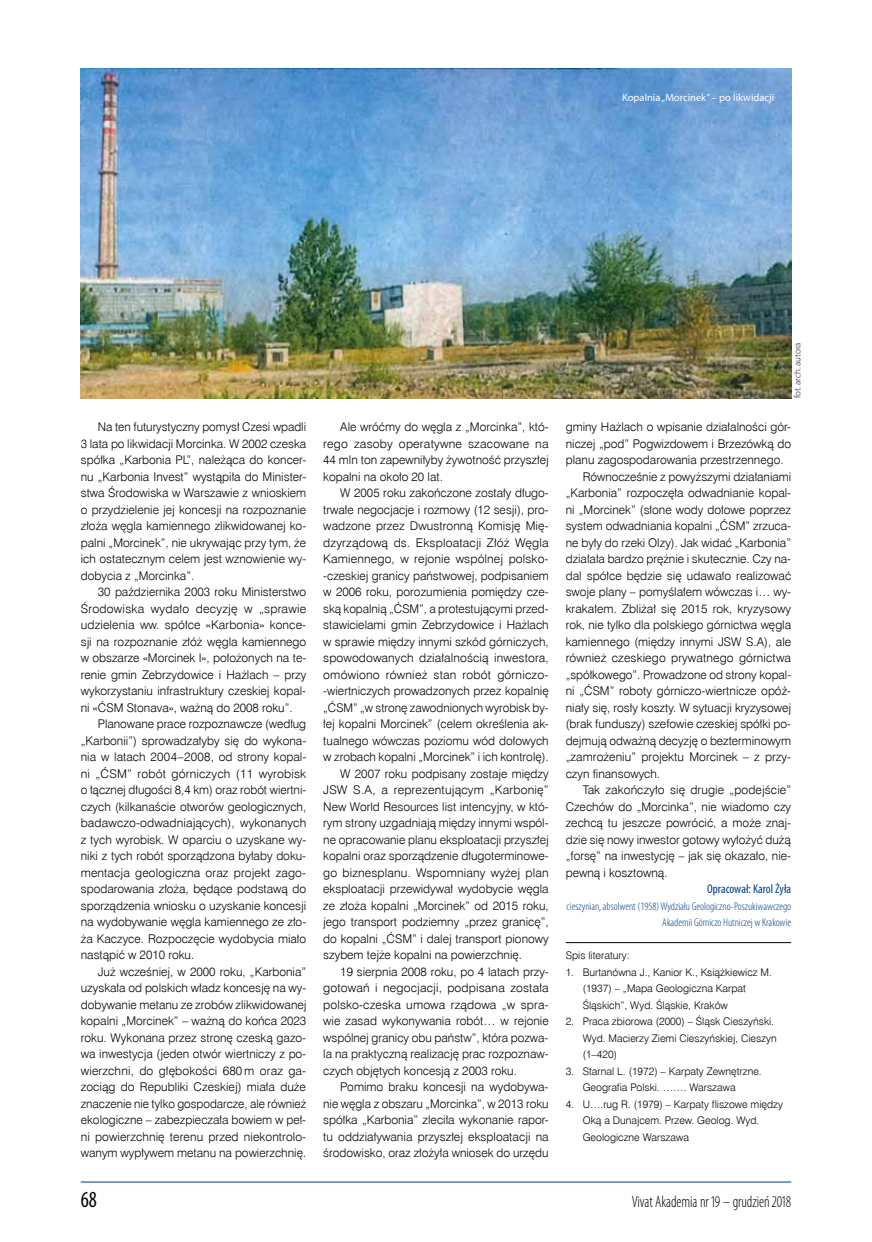
<style>
.page{position:relative;width:872px;height:1242px;background:#fff}
.page>*{position:absolute;margin:0;border:0;box-sizing:border-box;transform-origin:0 0}
.t1{font:condensed 23.1px "Myriad Pro";color:#000;scale:.91 1}
.t2{font:300 condensed 16.5px "Myriad Pro";color:#000;scale:.91 1}
.t3{font:condensed 12.75px "Myriad Pro";color:#024189}
.t4{font:12px/16.5px "Swis 721 Lt EU";color:#000;text-align:justify}
.t5{font:300 condensed 11.25px/16.5px "Myriad Pro";color:#024189;text-align:right}
.t6{font:10.5px/16.5px "Swis 721 Lt EU";color:#000}
.t7{font:10.5px "Myriad Pro";color:#fff}
.t8{font:300 9px "Myriad Pro";color:#000}
</style>
<div class="page">
<hr style="left:81px;top:1181px;width:710px;height:1px;background:#024189">
<hr style="left:566px;top:942px;width:225px;height:1px;background:#000">
<img style="left:81px;top:68px;width:710px;height:330px">
<p class="t7" style="left:622px;top:91px;width:153px">Kopalnia „Morcinek” – po likwidacji</p>
<p class="t4" style="left:81px;top:419px;width:227px;text-indent:17px">Na ten futurystyczny pomysł Czesi wpadli 3 lata po likwidacji Morcinka. W 2002 czeska spółka „Karbonia PL”, należąca do koncer&shy;nu „Karbonia Invest” wystąpiła do Minister&shy;stwa Środowiska w Warszawie z wnioskiem o przydzielenie jej koncesji na rozpoznanie złoża węgla kamiennego zlikwidowanej ko&shy;palni „Morcinek”, nie ukrywając przy tym, że ich ostatecznym celem jest wznowienie wy&shy;dobycia z „Morcinka”.</p>
<p class="t4" style="left:81px;top:584px;width:227px;text-indent:17px">30 października 2003 roku Ministerstwo Środowiska wydało decyzję w „sprawie udzielenia ww. spółce «Karbonia» konce&shy;sji na rozpoznanie złóż węgla kamiennego w obszarze «Morcinek I», położonych na te&shy;renie gmin Zebrzydowice i Hażlach – przy wykorzystaniu infrastruktury czeskiej kopal&shy;ni «ĆSM Stonava», ważną do 2008 roku”.</p>
<p class="t4" style="left:81px;top:716px;width:227px;text-indent:17px">Planowane prace rozpoznawcze (według „Karbonii”) sprowadzałyby się do wykona&shy;nia w latach 2004–2008, od strony kopal&shy;ni „ĆSM” robót górniczych (11 wyrobisk o łącznej długości 8,4 km) oraz robót wiertni&shy;czych (kilkanaście otworów geologicznych, badawczo-‑odwadniających), wykonanych z tych wyrobisk. W oparciu o uzyskane wy&shy;niki z tych robót sporządzona byłaby doku&shy;mentacja geologiczna oraz projekt zago&shy;spodarowania złoża, będące podstawą do sporządzenia wniosku o uzyskanie koncesji na wydobywanie węgla kamiennego ze zło&shy;ża Kaczyce. Rozpoczęcie wydobycia miało nastąpić w 2010 roku.</p>
<p class="t4" style="left:81px;top:963px;width:227px;text-indent:17px">Już wcześniej, w 2000 roku, „Karbonia” uzyskała od polskich władz koncesję na wy&shy;dobywanie metanu ze zrobów zlikwidowanej kopalni „Morcinek” – ważną do końca 2023 roku. Wykonana przez stronę czeską gazo&shy;wa inwestycja (jeden otwór wiertniczy z po&shy;wierzchni, do głębokości 680 m oraz ga&shy;zociąg do Republiki Czeskiej) miała duże znaczenie nie tylko gospodarcze, ale również ekologiczne – zabezpieczała bowiem w peł&shy;ni powierzchnię terenu przed niekontrolo&shy;wanym wypływem metanu na powierzchnię.</p>
<p class="t4" style="left:323px;top:419px;width:227px;text-indent:17px">Ale wróćmy do węgla z „Morcinka”, któ&shy;rego zasoby operatywne szacowane na 44 mln ton zapewniłyby żywotność przyszłej kopalni na około 20 lat.</p>
<p class="t4" style="left:340px;top:485px;width:209px">W 2005 roku zakończone zostały długo-</p>
<p class="t4" style="left:323px;top:501px;width:227px">trwałe negocjacje i rozmowy (12 sesji), pro-</p>
<p class="t4" style="left:323px;top:518px;width:227px">wadzone przez Dwustronną Komisję Mię-</p>
<p class="t4" style="left:323px;top:534px;width:227px">dzyrządową ds. Eksploatacji Złóż Węgla</p>
<p class="t4" style="left:323px;top:551px;width:227px">Kamiennego, w rejonie wspólnej polsko-</p>
<p class="t4" style="left:323px;top:567px;width:227px">-czeskiej granicy państwowej, podpisaniem</p>
<p class="t4" style="left:323px;top:584px;width:227px">w 2006 roku, porozumienia pomiędzy cze-</p>
<p class="t4" style="left:323px;top:600px;width:227px">ską kopalnią „ĆSM”, a protestującymi przed-</p>
<p class="t4" style="left:323px;top:617px;width:227px">stawicielami gmin Zebrzydowice i Hażlach</p>
<p class="t4" style="left:323px;top:633px;width:227px">w sprawie między innymi szkód górniczych,</p>
<p class="t4" style="left:323px;top:650px;width:227px">spowodowanych działalnością inwestora,</p>
<p class="t4" style="left:323px;top:666px;width:227px">omówiono również stan robót górniczo-</p>
<p class="t4" style="left:323px;top:683px;width:227px">-wiertniczych prowadzonych przez kopalnię</p>
<p class="t4" style="left:323px;top:699px;width:227px">„ĆSM” „w stronę zawodnionych wyrobisk by-</p>
<p class="t4" style="left:323px;top:716px;width:227px">łej kopalni Morcinek” (celem określenia ak-</p>
<p class="t4" style="left:323px;top:732px;width:227px">tualnego wówczas poziomu wód dołowych</p>
<p class="t4" style="left:323px;top:749px;width:227px">w zrobach kopalni „Morcinek” i ich kontrolę).</p>
<p class="t4" style="left:340px;top:765px;width:210px">W 2007 roku podpisany zostaje między</p>
<p class="t4" style="left:323px;top:782px;width:227px">JSW S.A, a reprezentującym „Karbonię”</p>
<p class="t4" style="left:323px;top:798px;width:227px">New World Resources list intencyjny, w któ-</p>
<p class="t4" style="left:323px;top:815px;width:227px">rym strony uzgadniają między innymi wspól-</p>
<p class="t4" style="left:323px;top:831px;width:227px">ne opracowanie planu eksploatacji przyszłej</p>
<p class="t4" style="left:323px;top:848px;width:227px">kopalni oraz sporządzenie długoterminowe-</p>
<p class="t4" style="left:323px;top:864px;width:227px">go biznesplanu. Wspomniany wyżej plan</p>
<p class="t4" style="left:323px;top:881px;width:227px">eksploatacji przewidywał wydobycie węgla</p>
<p class="t4" style="left:323px;top:897px;width:227px">ze złoża kopalni „Morcinek” od 2015 roku,</p>
<p class="t4" style="left:323px;top:914px;width:227px">jego transport podziemny „przez granicę”,</p>
<p class="t4" style="left:323px;top:930px;width:227px">do kopalni „ĆSM” i dalej transport pionowy</p>
<p class="t4" style="left:323px;top:947px;width:200px">szybem tejże kopalni na powierzchnię.</p>
<p class="t4" style="left:340px;top:963px;width:210px">19 sierpnia 2008 roku, po 4 latach przy-</p>
<p class="t4" style="left:323px;top:980px;width:227px">gotowań i negocjacji, podpisana została</p>
<p class="t4" style="left:323px;top:996px;width:227px">polsko-czeska umowa rządowa „w spra-</p>
<p class="t4" style="left:323px;top:1013px;width:227px">wie zasad wykonywania robót… w rejonie</p>
<p class="t4" style="left:323px;top:1029px;width:227px">wspólnej granicy obu państw”, która pozwa-</p>
<p class="t4" style="left:323px;top:1046px;width:227px">la na praktyczną realizację prac rozpoznaw-</p>
<p class="t4" style="left:323px;top:1062px;width:195px">czych objętych koncesją z 2003 roku.</p>
<p class="t4" style="left:340px;top:1079px;width:210px">Pomimo braku koncesji na wydobywa-</p>
<p class="t4" style="left:323px;top:1095px;width:227px">nie węgla z obszaru „Morcinka”, w 2013 roku</p>
<p class="t4" style="left:323px;top:1112px;width:227px">spółka „Karbonia” zleciła wykonanie rapor-</p>
<p class="t4" style="left:323px;top:1128px;width:227px">tu oddziaływania przyszłej eksploatacji na</p>
<p class="t4" style="left:323px;top:1145px;width:227px">środowisko, oraz złożyła wniosek do urzędu</p>
<p class="t8" style="left:792px;top:398px;width:57px;rotate:-90deg">fot. arch. autora</p>
<p class="t4" style="left:566px;top:419px;width:227px">gminy Hażlach o wpisanie działalności gór-</p>
<p class="t4" style="left:566px;top:435px;width:227px">niczej „pod” Pogwizdowem i Brzezówką do</p>
<p class="t4" style="left:566px;top:452px;width:219px">planu zagospodarowania przestrzennego.</p>
<p class="t4" style="left:583px;top:468px;width:210px">Równocześnie z powyższymi działaniami</p>
<p class="t4" style="left:566px;top:485px;width:227px">„Karbonia” rozpoczęła odwadnianie kopal-</p>
<p class="t4" style="left:566px;top:501px;width:227px">ni „Morcinek” (słone wody dołowe poprzez</p>
<p class="t4" style="left:566px;top:518px;width:227px">system odwadniania kopalni „ĆSM” zrzuca-</p>
<p class="t4" style="left:566px;top:534px;width:227px">ne były do rzeki Olzy). Jak widać „Karbonia”</p>
<p class="t4" style="left:566px;top:551px;width:227px">działała bardzo prężnie i skutecznie. Czy na-</p>
<p class="t4" style="left:566px;top:567px;width:227px">dal spółce będzie się udawało realizować</p>
<p class="t4" style="left:566px;top:584px;width:227px">swoje plany – pomyślałem wówczas i… wy-</p>
<p class="t4" style="left:566px;top:600px;width:227px">krakałem. Zbliżał się 2015 rok, kryzysowy</p>
<p class="t4" style="left:566px;top:617px;width:227px">rok, nie tylko dla polskiego górnictwa węgla</p>
<p class="t4" style="left:566px;top:633px;width:227px">kamiennego (między innymi JSW S.A), ale</p>
<p class="t4" style="left:566px;top:650px;width:227px">również czeskiego prywatnego górnictwa</p>
<p class="t4" style="left:566px;top:666px;width:227px">„spółkowego”. Prowadzone od strony kopal-</p>
<p class="t4" style="left:566px;top:683px;width:227px">ni „ĆSM” roboty górniczo-wiertnicze opóź-</p>
<p class="t4" style="left:566px;top:699px;width:227px">niały się, rosły koszty. W sytuacji kryzysowej</p>
<p class="t4" style="left:566px;top:716px;width:227px">(brak funduszy) szefowie czeskiej spółki po-</p>
<p class="t4" style="left:566px;top:732px;width:227px">dejmują odważną decyzję o bezterminowym</p>
<p class="t4" style="left:566px;top:749px;width:227px">„zamrożeniu” projektu Morcinek – z przy-</p>
<p class="t4" style="left:566px;top:765px;width:96px">czyn finansowych.</p>
<p class="t4" style="left:583px;top:782px;width:210px">Tak zakończyło się drugie „podejście”</p>
<p class="t4" style="left:566px;top:798px;width:227px">Czechów do „Morcinka”, nie wiadomo czy</p>
<p class="t4" style="left:566px;top:815px;width:227px">zechcą tu jeszcze powrócić, a może znaj-</p>
<p class="t4" style="left:566px;top:831px;width:227px">dzie się nowy inwestor gotowy wyłożyć dużą</p>
<p class="t4" style="left:566px;top:848px;width:227px">„forsę” na inwestycję – jak się okazało, nie-</p>
<p class="t4" style="left:566px;top:864px;width:103px">pewną i kosztowną.</p>
<p class="t3" style="left:707px;top:881px;width:86px">Opracował: Karol Żyła</p>
<p class="t5" style="left:566px;top:898px;width:226px">cieszynian, absolwent (1958) Wydziału Geologiczno-Poszukiwawczego<br>Akademii Górniczo Hutniczej w Krakowie</p>
<p class="t6" style="left:566px;top:947px;width:65px">Spis literatury:</p>
<p class="t6" style="left:583px;top:964px;width:191px;text-indent:-17px">1. Burtanówna J., Kanior K., Książkiewicz M. (1937) – „Mapa Geologiczna Karpat<br>Śląskich”, Wyd. Śląskie, Kraków</p>
<p class="t6" style="left:583px;top:1013px;width:195px;text-indent:-17px">2. Praca zbiorowa (2000) – Śląsk Cieszyński.<br>Wyd. Macierzy Ziemi Cieszyńskiej, Cieszyn (1–420)</p>
<p class="t6" style="left:583px;top:1063px;width:180px;text-indent:-17px">3. Starnal L. (1972) – Karpaty Zewnętrzne.<br>Geografia Polski. ……. Warszawa</p>
<p class="t6" style="left:583px;top:1096px;width:202px;text-indent:-17px">4. U….rug R. (1979) – Karpaty fliszowe między<br>Oką a Dunajcem. Przew. Geolog. Wyd.<br>Geologiczne Warszawa</p>
<h1 class="t1" style="left:81px;top:1185px;width:19px">68</h1>
<h2 class="t2" style="left:632px;top:1192px;width:176px">Vivat Akademia nr 19 – grudzień 2018</h2>
</div>
